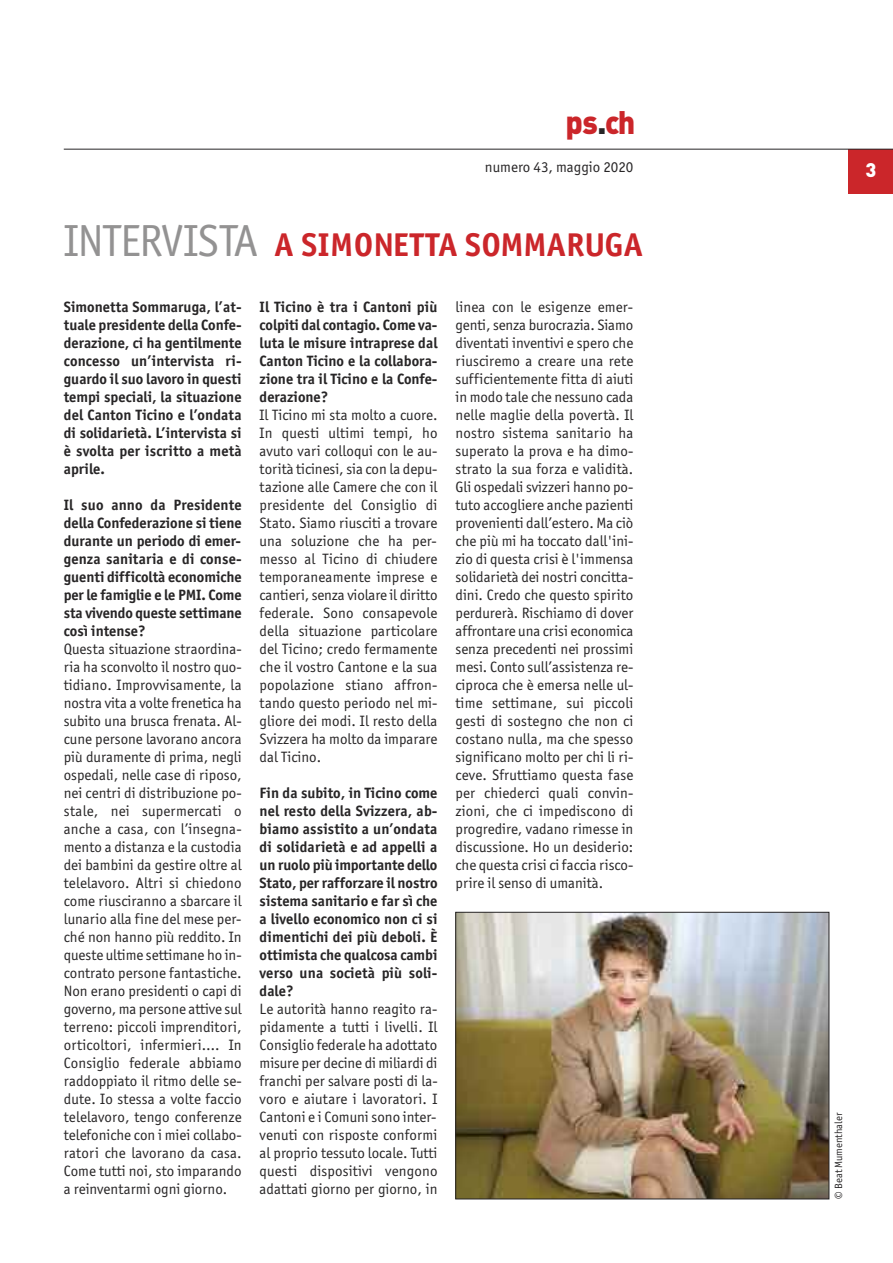
<style>
.page{position:relative;width:893px;height:1263px;background:#fff}
.page>*{position:absolute;margin:0;border:0;box-sizing:border-box;transform-origin:0 0}
.t1{font:700 33px "Officina San ITC";letter-spacing:.02em;color:#cb262a}
.t2{font:900 32.25px "DIN";color:#cb262a;scale:.95 1}
.t3{font:900 19.5px "DIN";color:#fff}
.t4{font:15px/18px "Officina San ITC";color:#272526;text-align:justify}
.t5{font:700 15px/18px "Officina San ITC";color:#272526;text-align:justify}
.t6{font:10.5px "Officina San ITC";color:#272526}
.s1{color:#272526}
.s2{font-weight:400;font-size:45px;color:rgb(39 37 38/.5)}
</style>
<div class="page">
<div style="left:848px;top:149px;width:45px;height:45px;background:#cb262a"></div>
<img style="left:457px;top:914px;width:370px;height:283px">
<div style="left:455px;top:912px;width:374px;height:287px;border:1px solid #272526"></div>
<hr style="left:64px;top:149px;width:829px;height:1px;background:#272526">
<h2 class="t2" style="left:565px;top:104px;width:75px">ps<span class="s1">.</span>ch</h2>
<p class="t4" style="left:485px;top:158px;width:150px">numero 43, maggio 2020</p>
<h1 class="t1" style="left:64px;top:225px;width:580px"><span class="s2">INTERVISTA</span> A SIMONETTA SOMMARUGA</h1>
<p class="t5" style="left:64px;top:298px;width:179px">Simonetta Sommaruga, l’at&shy;tuale presidente della Confe&shy;derazione, ci ha gentilmente concesso un’intervista ri&shy;guardo il suo lavoro in questi tempi speciali, la situazione del Canton Ticino e l’ondata di solidarietà. L’intervista si è svolta per iscritto a metà aprile.</p>
<p class="t5" style="left:64px;top:496px;width:179px">Il suo anno da Presidente della Confederazione si tiene durante un periodo di emer&shy;genza sanitaria e di conse&shy;guenti difficoltà economiche per le famiglie e le PMI. Come sta vivendo queste settimane così intense?</p>
<p class="t4" style="left:64px;top:640px;width:179px">Questa situazione straordina&shy;ria ha sconvolto il nostro quo&shy;tidiano. Improvvisamente, la nostra vita a volte frenetica ha subito una brusca frenata. Al&shy;cune persone lavorano ancora più duramente di prima, negli ospedali, nelle case di riposo, nei centri di distribuzione po&shy;stale, nei supermercati o anche a casa, con l’insegna&shy;mento a distanza e la custodia dei bambini da gestire oltre al telelavoro. Altri si chiedono come riusciranno a sbarcare il lunario alla fine del mese per&shy;ché non hanno più reddito. In queste ultime settimane ho in&shy;contrato persone fantastiche.<br>Non erano presidenti o capi di governo, ma persone attive sul terreno: piccoli imprenditori, orticoltori, infermieri…. In Consiglio federale abbiamo raddoppiato il ritmo delle se&shy;dute. Io stessa a volte faccio telelavoro, tengo conferenze telefoniche con i miei collabo&shy;ratori che lavorano da casa.<br>Come tutti noi, sto imparando a reinventarmi ogni giorno.</p>
<p class="t5" style="left:260px;top:298px;width:179px">Il Ticino è tra i Cantoni più colpiti dal contagio. Come va&shy;luta le misure intraprese dal Canton Ticino e la collabora&shy;zione tra il Ticino e la Confe&shy;derazione?</p>
<p class="t4" style="left:260px;top:406px;width:179px">Il Ticino mi sta molto a cuore.<br>In questi ultimi tempi, ho avuto vari colloqui con le au&shy;torità ticinesi, sia con la depu&shy;tazione alle Camere che con il presidente del Consiglio di Stato. Siamo riusciti a trovare una soluzione che ha per&shy;messo al Ticino di chiudere temporaneamente imprese e cantieri, senza violare il diritto federale. Sono consapevole della situazione particolare del Ticino; credo fermamente che il vostro Cantone e la sua popolazione stiano affron&shy;tando questo periodo nel mi&shy;gliore dei modi. Il resto della Svizzera ha molto da imparare dal Ticino.</p>
<p class="t5" style="left:260px;top:784px;width:179px">Fin da subito, in Ticino come nel resto della Svizzera, ab&shy;biamo assistito a un’ondata di solidarietà e ad appelli a un ruolo più importante dello Stato, per rafforzare il nostro sistema sanitario e far sì che a livello economico non ci si dimentichi dei più deboli. È ottimista che qualcosa cambi verso una società più soli&shy;dale?</p>
<p class="t4" style="left:260px;top:1000px;width:179px">Le autorità hanno reagito ra&shy;pidamente a tutti i livelli. Il Consiglio federale ha adottato misure per decine di miliardi di franchi per salvare posti di la&shy;voro e aiutare i lavoratori. I Cantoni e i Comuni sono inter&shy;venuti con risposte conformi al proprio tessuto locale. Tutti questi dispositivi vengono adattati giorno per giorno, in</p>
<p class="t4" style="left:455px;top:298px;width:179px">linea con le esigenze emer&shy;genti, senza burocrazia. Siamo diventati inventivi e spero che riusciremo a creare una rete sufficientemente fitta di aiuti in modo tale che nessuno cada nelle maglie della povertà. Il nostro sistema sanitario ha superato la prova e ha dimo&shy;strato la sua forza e validità.<br>Gli ospedali svizzeri hanno po&shy;tuto accogliere anche pazienti provenienti dall’estero. Ma ciò che più mi ha toccato dall'ini&shy;zio di questa crisi è l'immensa solidarietà dei nostri concitta&shy;dini. Credo che questo spirito perdurerà. Rischiamo di dover affrontare una crisi economica senza precedenti nei prossimi mesi. Conto sull’assistenza re&shy;ciproca che è emersa nelle ul&shy;time settimane, sui piccoli gesti di sostegno che non ci costano nulla, ma che spesso significano molto per chi li ri&shy;ceve. Sfruttiamo questa fase per chiederci quali convin&shy;zioni, che ci impediscono di progredire, vadano rimesse in discussione. Ho un desiderio: che questa crisi ci faccia risco&shy;prire il senso di umanità.</p>
<h3 class="t3" style="left:865px;top:159px;width:12px">3</h3>
<p class="t6" style="left:832px;top:1198px;width:87px;rotate:-90deg">© Beat Mumenthaler</p>
</div>
